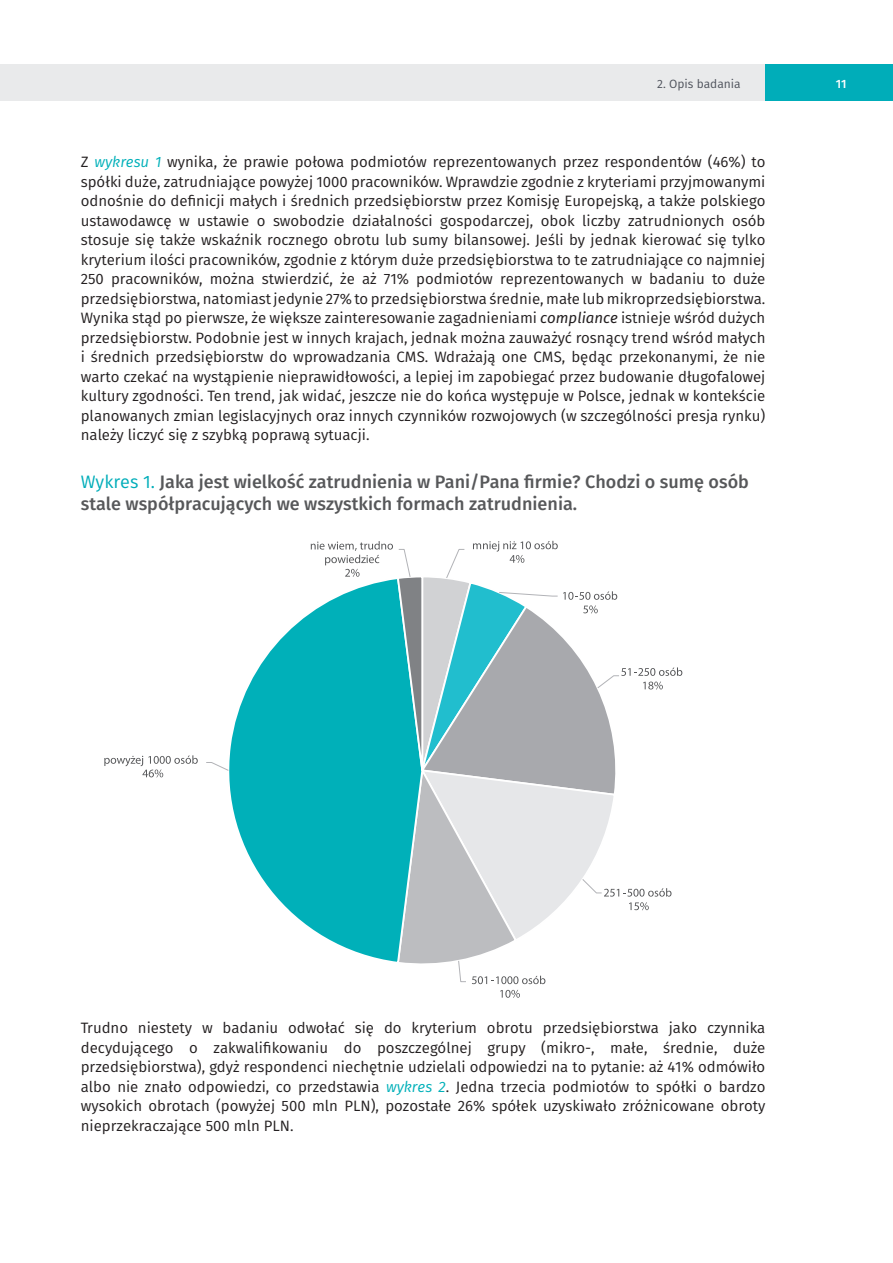
<style>
.page{position:relative;width:893px;height:1263px;background:#fff}
.page>*{position:absolute;margin:0;border:0;box-sizing:border-box;transform-origin:0 0}
.t1{font:500 18px/21.6px "Fira Sans";color:#57585a}
.t2{font:15px/19.5px "Fira Sans";color:#231f20;text-align:justify}
.t3{font:12px "Fira Sans";color:#4f535c}
.t4{font:500 12px "Fira Sans";color:#fff}
.s1{font-style:italic;color:#00b0b9}
.s2{font-style:italic}
.s3{font-weight:400;color:#00adb9}
</style>
<div class="page">
<div style="left:0;top:64px;width:765px;height:36px;background:#e9eaeb"></div>
<div style="left:765px;top:64px;width:128px;height:36px;background:#00adb9"></div>
<svg style="left:206px;top:548px;width:340px;height:434px"></svg>
<svg style="left:472px;top:976px;width:73px;height:8px"></svg>
<svg style="left:500px;top:990px;width:20px;height:8px"></svg>
<svg style="left:104px;top:755px;width:94px;height:22px"></svg>
<svg style="left:311px;top:541px;width:371px;height:427px"></svg>
<p class="t3" style="left:657px;top:75px;width:85px">2. Opis badania</p>
<p class="t4" style="left:836px;top:74px;width:12px">11</p>
<p class="t2" style="left:81px;top:152px;width:686px">Z <span class="s1">wykresu 1</span> wynika, że prawie połowa podmiotów reprezentowanych przez respondentów (46%) to spółki duże, zatrudniające powyżej 1000 pracowników. Wprawdzie zgodnie z kryteriami przyjmowanymi odnośnie do definicji małych i średnich przedsiębiorstw przez Komisję Europejską, a także polskiego ustawodawcę w ustawie o swobodzie działalności gospodarczej, obok liczby zatrudnionych osób stosuje się także wskaźnik rocznego obrotu lub sumy bilansowej. Jeśli by jednak kierować się tylko kryterium ilości pracowników, zgodnie z którym duże przedsiębiorstwa to te zatrudniające co najmniej 250 pracowników, można stwierdzić, że aż 71% podmiotów reprezentowanych w badaniu to duże przedsiębiorstwa, natomiast jedynie 27% to przedsiębiorstwa średnie, małe lub mikroprzedsiębiorstwa.<br>Wynika stąd po pierwsze, że większe zainteresowanie zagadnieniami <span class="s2">compliance</span> istnieje wśród dużych przedsiębiorstw. Podobnie jest w innych krajach, jednak można zauważyć rosnący trend wśród małych i średnich przedsiębiorstw do wprowadzania CMS. Wdrażają one CMS, będąc przekonanymi, że nie warto czekać na wystąpienie nieprawidłowości, a lepiej im zapobiegać przez budowanie długofalowej kultury zgodności. Ten trend, jak widać, jeszcze nie do końca występuje w Polsce, jednak w kontekście planowanych zmian legislacyjnych oraz innych czynników rozwojowych (w szczególności presja rynku) należy liczyć się z szybką poprawą sytuacji.</p>
<p class="t1" style="left:81px;top:470px;width:670px"><span class="s3">Wykres 1.</span> Jaka jest wielkość zatrudnienia w Pani/Pana firmie? Chodzi o sumę osób stale współpracujących we wszystkich formach zatrudnienia.</p>
<p class="t2" style="left:81px;top:1018px;width:686px">Trudno niestety w badaniu odwołać się do kryterium obrotu przedsiębiorstwa jako czynnika decydującego o zakwalifikowaniu do poszczególnej grupy (mikro-, małe, średnie, duże przedsiębiorstwa), gdyż respondenci niechętnie udzielali odpowiedzi na to pytanie: aż 41% odmówiło albo nie znało odpowiedzi, co przedstawia <span class="s1">wykres 2</span>. Jedna trzecia podmiotów to spółki o bardzo wysokich obrotach (powyżej 500 mln PLN), pozostałe 26% spółek uzyskiwało zróżnicowane obroty nieprzekraczające 500 mln PLN.</p>
</div>
